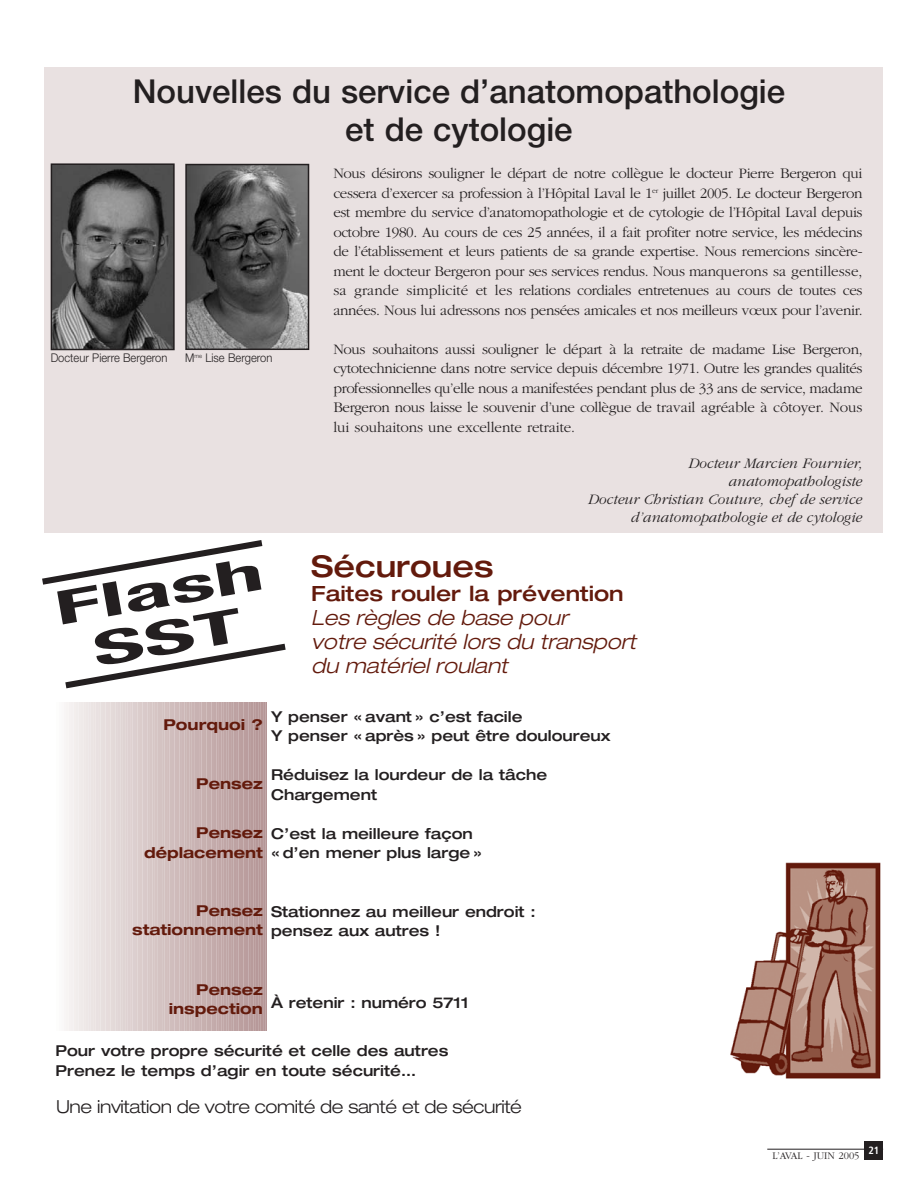
<style>
.page{position:relative;width:918px;height:1188px;background:#fff}
.page>*{position:absolute;margin:0;border:0;box-sizing:border-box;transform-origin:0 0}
.t1{font:700 condensed 46.65px/47.4px "Helvetica Neue";color:#231f20;text-align:center;scale:2.12 1}
.t2{font:500 33px/37.5px "Helvetica Neue";color:#231f20;text-align:center}
.t3{font:500 expanded 30px "Helvetica Neue";color:#631a0c}
.t4{font:italic 300 expanded 21px/24px "Helvetica Neue";color:#631a0c}
.t5{font:500 expanded 21px "Helvetica Neue";color:#631a0c}
.t6{font:300 expanded 18px "Helvetica Neue";letter-spacing:-.02em;color:#231f20}
.t7{font:300 15px/19.5px "Garamond";letter-spacing:-.015em;color:#231f20;text-align:justify}
.t8{font:500 expanded 15px/19.5px "Helvetica Neue";color:#231f20}
.t9{font:italic 300 15px/18px "Garamond";color:#231f20;text-align:right}
.t10{font:700 expanded 15px/19.5px "Helvetica Neue";color:#631a0c;text-align:right}
.t11{font:300 12px "Helvetica Neue";color:#231f20;scale:.93 1}
.t12{font:300 10.5px "Garamond";color:#231f20}
.t13{font:700 condensed 10.5px "Frutiger";color:#fff}
</style>
<div class="page">
<hr style="left:265px;top:703px;width:2px;height:328px;background:#b49596">
<hr style="left:263px;top:703px;width:3px;height:328px;background:#b59697">
<hr style="left:260px;top:703px;width:4px;height:328px;background:#b69797">
<hr style="left:258px;top:703px;width:3px;height:328px;background:#b69898">
<svg style="left:256px;top:703px;width:3px;height:328px"></svg>
<hr style="left:253px;top:703px;width:3px;height:328px;background:#b89a9a">
<hr style="left:251px;top:703px;width:3px;height:328px;background:#b89b9b">
<hr style="left:248px;top:703px;width:3px;height:328px;background:#b99c9c">
<hr style="left:246px;top:703px;width:3px;height:328px;background:#ba9d9e">
<hr style="left:243px;top:703px;width:3px;height:328px;background:#bb9e9e">
<hr style="left:241px;top:703px;width:3px;height:328px;background:#bb9f9f">
<hr style="left:238px;top:703px;width:3px;height:328px;background:#bca0a0">
<hr style="left:236px;top:703px;width:3px;height:328px;background:#bda1a2">
<hr style="left:233px;top:703px;width:3px;height:328px;background:#bda2a2">
<hr style="left:231px;top:703px;width:3px;height:328px;background:#bda3a3">
<hr style="left:228px;top:703px;width:4px;height:328px;background:#bfa4a4">
<hr style="left:226px;top:703px;width:3px;height:328px;background:#bfa5a5">
<hr style="left:223px;top:703px;width:4px;height:328px;background:#c0a6a6">
<hr style="left:221px;top:703px;width:3px;height:328px;background:#c1a7a7">
<svg style="left:219px;top:703px;width:3px;height:328px"></svg>
<hr style="left:216px;top:703px;width:3px;height:328px;background:#c3a9a9">
<hr style="left:214px;top:703px;width:3px;height:328px;background:#c3aaaa">
<hr style="left:211px;top:703px;width:3px;height:328px;background:#c4abab">
<hr style="left:209px;top:703px;width:3px;height:328px;background:#c5adad">
<hr style="left:206px;top:703px;width:3px;height:328px;background:#c5aead">
<hr style="left:204px;top:703px;width:3px;height:328px;background:#c6afae">
<hr style="left:201px;top:703px;width:3px;height:328px;background:#c7b0af">
<hr style="left:199px;top:703px;width:3px;height:328px;background:#c8b1b1">
<hr style="left:196px;top:703px;width:4px;height:328px;background:#c8b2b2">
<hr style="left:194px;top:703px;width:3px;height:328px;background:#c8b2b2">
<hr style="left:191px;top:703px;width:4px;height:328px;background:#cab4b4">
<hr style="left:189px;top:703px;width:3px;height:328px;background:#cab5b4">
<hr style="left:186px;top:703px;width:4px;height:328px;background:#cbb6b5">
<hr style="left:184px;top:703px;width:3px;height:328px;background:#cbb7b6">
<hr style="left:182px;top:703px;width:3px;height:328px;background:#cdb8b8">
<hr style="left:179px;top:703px;width:3px;height:328px;background:#cdb9b9">
<hr style="left:177px;top:703px;width:3px;height:328px;background:#cfbbba">
<hr style="left:174px;top:703px;width:3px;height:328px;background:#cfbbbb">
<hr style="left:172px;top:703px;width:3px;height:328px;background:#d0bdbd">
<hr style="left:169px;top:703px;width:3px;height:328px;background:#d0bebd">
<hr style="left:167px;top:703px;width:3px;height:328px;background:#d2bfbe">
<hr style="left:164px;top:703px;width:3px;height:328px;background:#d3c0bf">
<hr style="left:162px;top:703px;width:3px;height:328px;background:#d3c2c1">
<hr style="left:159px;top:703px;width:4px;height:328px;background:#d4c3c2">
<hr style="left:157px;top:703px;width:3px;height:328px;background:#d4c3c2">
<hr style="left:154px;top:703px;width:4px;height:328px;background:#d6c5c4">
<hr style="left:152px;top:703px;width:3px;height:328px;background:#d6c6c5">
<hr style="left:150px;top:703px;width:3px;height:328px;background:#d7c7c6">
<hr style="left:147px;top:703px;width:3px;height:328px;background:#d7c8c7">
<hr style="left:145px;top:703px;width:3px;height:328px;background:#d9c9c9">
<hr style="left:142px;top:703px;width:3px;height:328px;background:#d9caca">
<hr style="left:140px;top:703px;width:3px;height:328px;background:#dbcccb">
<hr style="left:137px;top:703px;width:3px;height:328px;background:#dbcdcc">
<hr style="left:135px;top:703px;width:3px;height:328px;background:#dccecd">
<hr style="left:132px;top:703px;width:3px;height:328px;background:#dccfcf">
<hr style="left:130px;top:703px;width:3px;height:328px;background:#ded1d0">
<hr style="left:127px;top:703px;width:4px;height:328px;background:#ded1d1">
<hr style="left:125px;top:703px;width:3px;height:328px;background:#dfd2d2">
<hr style="left:122px;top:703px;width:4px;height:328px;background:#dfd4d3">
<hr style="left:120px;top:703px;width:3px;height:328px;background:#e0d5d4">
<hr style="left:117px;top:703px;width:4px;height:328px;background:#e1d6d6">
<hr style="left:115px;top:703px;width:3px;height:328px;background:#e2d7d7">
<hr style="left:113px;top:703px;width:3px;height:328px;background:#e3d9d8">
<hr style="left:110px;top:703px;width:3px;height:328px;background:#e4dad9">
<hr style="left:108px;top:703px;width:3px;height:328px;background:#e6dcdb">
<hr style="left:105px;top:703px;width:3px;height:328px;background:#e6dcdc">
<hr style="left:103px;top:703px;width:3px;height:328px;background:#e7dedd">
<hr style="left:100px;top:703px;width:3px;height:328px;background:#e7dfde">
<hr style="left:98px;top:703px;width:3px;height:328px;background:#e9e1e0">
<hr style="left:95px;top:703px;width:4px;height:328px;background:#e9e1e1">
<hr style="left:93px;top:703px;width:3px;height:328px;background:#ebe3e2">
<hr style="left:90px;top:703px;width:4px;height:328px;background:#ebe4e3">
<hr style="left:88px;top:703px;width:3px;height:328px;background:#ece5e5">
<hr style="left:85px;top:703px;width:4px;height:328px;background:#ede7e6">
<hr style="left:83px;top:703px;width:3px;height:328px;background:#eee8e7">
<hr style="left:81px;top:703px;width:3px;height:328px;background:#efeae9">
<hr style="left:78px;top:703px;width:3px;height:328px;background:#f0ebea">
<hr style="left:76px;top:703px;width:3px;height:328px;background:#f1edec">
<hr style="left:73px;top:703px;width:3px;height:328px;background:#f3eeed">
<hr style="left:71px;top:703px;width:3px;height:328px;background:#f4f0f0">
<hr style="left:68px;top:703px;width:3px;height:328px;background:#f5f1f1">
<hr style="left:66px;top:703px;width:3px;height:328px;background:#f7f4f3">
<hr style="left:63px;top:703px;width:3px;height:328px;background:#f8f5f5">
<hr style="left:61px;top:703px;width:3px;height:328px;background:#faf8f8">
<hr style="left:58px;top:703px;width:4px;height:328px;background:#fbfafa">
<div style="left:44px;top:68px;width:839px;height:465px;background:#e9e1e1"></div>
<div style="left:865px;top:1141px;width:18px;height:19px;background:#231f20"></div>
<hr style="left:767px;top:1149px;width:116px;height:1px;background:#231f20">
<img style="left:730px;top:862px;width:151px;height:216px">
<svg style="left:42px;top:540px;width:220px;height:45px"></svg>
<svg style="left:65px;top:644px;width:221px;height:44px"></svg>
<img style="left:54px;top:166px;width:118px;height:181px">
<div style="left:51px;top:163px;width:124px;height:187px;border:2px solid #231f20"></div>
<img style="left:188px;top:167px;width:118px;height:180px">
<div style="left:185px;top:164px;width:124px;height:186px;border:2px solid #231f20"></div>
<h2 class="t2" style="left:133px;top:76px;width:654px">Nouvelles du service d’anatomopathologie et de cytologie</h2>
<p class="t11" style="left:51px;top:354px;width:127px">Docteur Pierre Bergeron</p>
<p class="t11" style="left:185px;top:354px;width:95px">M<sup>me</sup> Lise Bergeron</p>
<h1 class="t1" style="left:52px;top:590px;width:101px;rotate:-10deg">Flash<br>SST</h1>
<p class="t7" style="left:333px;top:165px;width:531px">Nous désirons souligner le départ de notre collègue le docteur Pierre Bergeron qui cessera d’exercer sa profession à l’Hôpital Laval le 1<sup>er</sup> juillet 2005. Le docteur Bergeron est membre du service d’anatomopathologie et de cytologie de l’Hôpital Laval depuis octobre 1980. Au cours de ces 25 années, il a fait profiter notre service, les médecins de l’établissement et leurs patients de sa grande expertise. Nous remercions sincère&shy;ment le docteur Bergeron pour ses services rendus. Nous manquerons sa gentillesse, sa grande simplicité et les relations cordiales entretenues au cours de toutes ces années. Nous lui adressons nos pensées amicales et nos meilleurs vœux pour l’avenir.</p>
<p class="t7" style="left:333px;top:340px;width:531px">Nous souhaitons aussi souligner le départ à la retraite de madame Lise Bergeron, cytotechnicienne dans notre service depuis décembre 1971. Outre les grandes qualités professionnelles qu’elle nous a manifestées pendant plus de 33 ans de service, madame Bergeron nous laisse le souvenir d’une collègue de travail agréable à côtoyer. Nous lui souhaitons une excellente retraite.</p>
<p class="t9" style="left:587px;top:455px;width:276px">Docteur Marcien Fournier, anatomopathologiste<br>Docteur Christian Couture, chef de service d’anatomopathologie et de cytologie</p>
<h3 class="t3" style="left:311px;top:555px;width:184px">Sécuroues</h3>
<h3 class="t5" style="left:311px;top:586px;width:314px">Faites rouler la prévention</h3>
<h3 class="t4" style="left:311px;top:607px;width:330px">Les règles de base pour<br>votre sécurité lors du transport du matériel roulant</h3>
<p class="t10" style="left:163px;top:716px;width:101px">Pourquoi ?</p>
<p class="t10" style="left:196px;top:775px;width:68px">Pensez</p>
<p class="t10" style="left:144px;top:824px;width:120px">Pensez déplacement</p>
<p class="t8" style="left:271px;top:708px;width:341px">Y penser « avant » c’est facile<br>Y penser « après » peut être douloureux</p>
<p class="t8" style="left:271px;top:767px;width:278px">Réduisez la lourdeur de la tâche<br>Chargement</p>
<p class="t8" style="left:271px;top:825px;width:212px">C’est la meilleure façon « d’en mener plus large »</p>
<p class="t10" style="left:132px;top:902px;width:132px">Pensez stationnement</p>
<p class="t8" style="left:271px;top:903px;width:266px">Stationnez au meilleur endroit : pensez aux autres !</p>
<p class="t10" style="left:169px;top:981px;width:96px">Pensez inspection</p>
<p class="t8" style="left:271px;top:995px;width:199px">À retenir : numéro 5711</p>
<p class="t8" style="left:56px;top:1043px;width:394px">Pour votre propre sécurité et celle des autres<br>Prenez le temps d’agir en toute sécurité…</p>
<p class="t6" style="left:56px;top:1100px;width:467px">Une invitation de votre comité de santé et de sécurité</p>
<p class="t12" style="left:772px;top:1152px;width:89px">L’AVAL - JUIN 2005</p>
<p class="t13" style="left:868px;top:1146px;width:12px">21</p>
</div>
